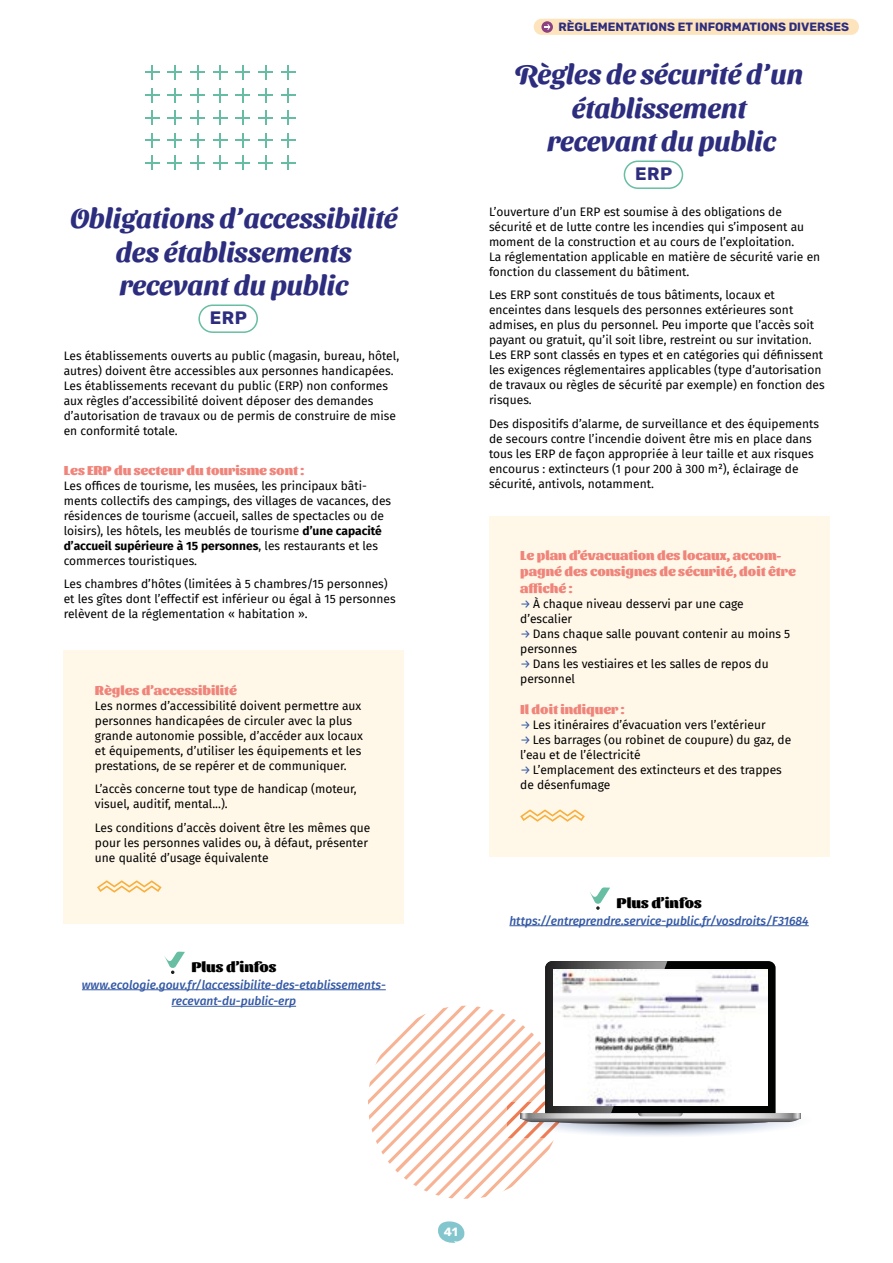
<style>
.page{position:relative;width:893px;height:1263px;background:#fff}
.page>*{position:absolute;margin:0;border:0;box-sizing:border-box;transform-origin:0 0}
.t1{font:700 27.75px/33.3px "Sansita Swashed";color:#2d2d7f;text-align:center}
.t2{font:700 18px "Rubik";letter-spacing:.03em;color:#2d2d7f}
.t3{font:900 15px "Sansita";color:#000}
.t4{font:900 13.5px/16.5px "Sansita";color:#f0847a}
.t5{font:12px/15px "Fira Sans";color:#000}
.t6{font:italic 500 12px/16.5px "Fira Sans";color:#3459a5;text-align:center}
.t7{font:700 12px "Rubik";color:#2d2d7f}
.t8{font:700 12px "Rubik";color:#fff}
.s1{font-weight:700}
.s2{color:#fff}
.s3{color:#3459a5}
</style>
<div class="page">
<svg style="left:438px;top:1221px;width:27px;height:22px"></svg>
<div style="left:534px;top:19px;width:325px;height:16px;background:#fee4bc;border-radius:8px"></div>
<svg style="left:541px;top:21px;width:12px;height:12px"></svg>
<svg style="left:544px;top:24px;width:6px;height:6px"></svg>
<hr style="left:82px;top:989px;width:304px;height:1px;background:#3459a5">
<hr style="left:172px;top:1006px;width:124px;height:1px;background:#3459a5">
<hr style="left:509px;top:925px;width:300px;height:1px;background:#3459a5">
<svg style="left:164px;top:952px;width:21px;height:22px"></svg>
<svg style="left:590px;top:887px;width:20px;height:23px"></svg>
<div style="left:64px;top:651px;width:340px;height:273px;background:#fff8e9"></div>
<div style="left:489px;top:516px;width:340px;height:341px;background:#fff8e9"></div>
<div style="left:198px;top:304px;width:60px;height:29px;border:2px solid #67bea2;border-radius:13px"></div>
<div style="left:624px;top:161px;width:59px;height:28px;border:2px solid #67bea2;border-radius:13px"></div>
<svg style="left:97px;top:880px;width:65px;height:13px"></svg>
<svg style="left:520px;top:809px;width:65px;height:13px"></svg>
<svg style="left:145px;top:65px;width:15px;height:15px"></svg>
<svg style="left:167px;top:65px;width:15px;height:15px"></svg>
<svg style="left:190px;top:65px;width:15px;height:15px"></svg>
<svg style="left:213px;top:65px;width:15px;height:15px"></svg>
<svg style="left:235px;top:65px;width:15px;height:15px"></svg>
<svg style="left:258px;top:65px;width:15px;height:15px"></svg>
<svg style="left:281px;top:65px;width:15px;height:15px"></svg>
<svg style="left:145px;top:88px;width:15px;height:15px"></svg>
<svg style="left:167px;top:88px;width:15px;height:15px"></svg>
<svg style="left:190px;top:88px;width:15px;height:15px"></svg>
<svg style="left:213px;top:88px;width:15px;height:15px"></svg>
<svg style="left:235px;top:88px;width:15px;height:15px"></svg>
<svg style="left:258px;top:88px;width:15px;height:15px"></svg>
<svg style="left:281px;top:88px;width:15px;height:15px"></svg>
<svg style="left:145px;top:110px;width:15px;height:15px"></svg>
<svg style="left:167px;top:110px;width:15px;height:15px"></svg>
<svg style="left:190px;top:110px;width:15px;height:15px"></svg>
<svg style="left:213px;top:110px;width:15px;height:15px"></svg>
<svg style="left:235px;top:110px;width:15px;height:15px"></svg>
<svg style="left:258px;top:110px;width:15px;height:15px"></svg>
<svg style="left:281px;top:110px;width:15px;height:15px"></svg>
<svg style="left:145px;top:133px;width:15px;height:15px"></svg>
<svg style="left:167px;top:133px;width:15px;height:15px"></svg>
<svg style="left:190px;top:133px;width:15px;height:15px"></svg>
<svg style="left:213px;top:133px;width:15px;height:15px"></svg>
<svg style="left:235px;top:133px;width:15px;height:15px"></svg>
<svg style="left:258px;top:133px;width:15px;height:15px"></svg>
<svg style="left:281px;top:133px;width:15px;height:15px"></svg>
<svg style="left:145px;top:155px;width:15px;height:15px"></svg>
<svg style="left:167px;top:155px;width:15px;height:15px"></svg>
<svg style="left:190px;top:155px;width:15px;height:15px"></svg>
<svg style="left:213px;top:155px;width:15px;height:15px"></svg>
<svg style="left:235px;top:155px;width:15px;height:15px"></svg>
<svg style="left:258px;top:155px;width:15px;height:15px"></svg>
<svg style="left:281px;top:155px;width:15px;height:15px"></svg>
<svg style="left:368px;top:961px;width:433px;height:238px"></svg>
<img style="left:545px;top:961px;width:122px;height:152px">
<img style="left:554px;top:969px;width:213px;height:136px">
<h1 class="t1" style="left:70px;top:201px;width:329px">Obligations d’accessibilité des établissements recevant du public</h1>
<h2 class="t2" style="left:210px;top:307px;width:39px">ERP</h2>
<p class="t5" style="left:64px;top:348px;width:337px">Les établissements ouverts au public (magasin, bureau, hôtel, autres) doivent être accessibles aux personnes handicapées.<br>Les établissements recevant du public (ERP) non conformes aux règles d’accessibilité doivent déposer des demandes d’autorisation de travaux ou de permis de construire de mise en conformité totale.</p>
<p class="t4" style="left:64px;top:462px;width:242px">Les ERP du secteur du tourisme sont :</p>
<p class="t5" style="left:64px;top:478px;width:329px">Les offices de tourisme, les musées, les principaux bâti&shy;ments collectifs des campings, des villages de vacances, des résidences de tourisme (accueil, salles de spectacles ou de loisirs), les hôtels, les meublés de tourisme <span class="s1">d’une capacité d’accueil supérieure à 15 personnes</span>, les restaurants et les commerces touristiques.</p>
<p class="t5" style="left:64px;top:576px;width:333px">Les chambres d’hôtes (limitées à 5 chambres/15 personnes) et les gîtes dont l’effectif est inférieur ou égal à 15 personnes relèvent de la réglementation « habitation ».</p>
<p class="t4" style="left:95px;top:682px;width:143px">Règles d’accessibilité</p>
<p class="t5" style="left:95px;top:697px;width:269px">Les normes d’accessibilité doivent permettre aux personnes handicapées de circuler avec la plus grande autonomie possible, d’accéder aux locaux et équipements, d’utiliser les équipements et les prestations, de se repérer et de communiquer.</p>
<p class="t5" style="left:95px;top:781px;width:263px">L’accès concerne tout type de handicap (moteur, visuel, auditif, mental...).</p>
<p class="t5" style="left:95px;top:819px;width:277px">Les conditions d’accès doivent être les mêmes que pour les personnes valides ou, à défaut, présenter une qualité d’usage équivalente<span class="s2">.</span></p>
<p class="t3" style="left:191px;top:958px;width:87px">Plus d’infos</p>
<p class="t6" style="left:82px;top:976px;width:305px">www.ecologie.gouv.fr/laccessibilite-des-etablissements&shy;recevant-du-public-erp</p>
<p class="t7" style="left:558px;top:20px;width:292px">RÈGLEMENTATIONS ET INFORMATIONS DIVERSES</p>
<h1 class="t1" style="left:515px;top:57px;width:290px">Règles de sécurité d’un établissement recevant du public</h1>
<h2 class="t2" style="left:635px;top:163px;width:39px">ERP</h2>
<p class="t5" style="left:489px;top:204px;width:333px">L’ouverture d’un ERP est soumise à des obligations de sécurité et de lutte contre les incendies qui s’imposent au moment de la construction et au cours de l’exploitation.<br>La réglementation applicable en matière de sécurité varie en fonction du classement du bâtiment.</p>
<p class="t5" style="left:489px;top:287px;width:337px">Les ERP sont constitués de tous bâtiments, locaux et enceintes dans lesquels des personnes extérieures sont admises, en plus du personnel. Peu importe que l’accès soit payant ou gratuit, qu’il soit libre, restreint ou sur invitation.<br>Les ERP sont classés en types et en catégories qui définissent les exigences réglementaires applicables (type d’autorisation de travaux ou règles de sécurité par exemple) en fonction des risques.</p>
<p class="t5" style="left:489px;top:416px;width:332px">Des dispositifs d’alarme, de surveillance et des équipements de secours contre l’incendie doivent être mis en place dans tous les ERP de façon appropriée à leur taille et aux risques encourus : extincteurs (1 pour 200 à 300 m²), éclairage de sécurité, antivols, notamment.</p>
<p class="t4" style="left:520px;top:547px;width:277px">Le plan d’évacuation des locaux, accom&shy;pagné des consignes de sécurité, doit être affiché :</p>
<p class="t5" style="left:520px;top:595px;width:225px"><span class="s3">→</span> À chaque niveau desservi par une cage d’escalier</p>
<p class="t5" style="left:520px;top:625px;width:272px"><span class="s3">→</span> Dans chaque salle pouvant contenir au moins 5 personnes</p>
<p class="t5" style="left:520px;top:655px;width:250px"><span class="s3">→</span> Dans les vestiaires et les salles de repos du personnel</p>
<p class="t4" style="left:520px;top:701px;width:106px">Il doit indiquer :</p>
<p class="t5" style="left:520px;top:717px;width:247px"><span class="s3">→</span> Les itinéraires d’évacuation vers l’extérieur</p>
<p class="t5" style="left:520px;top:732px;width:273px"><span class="s3">→</span> Les barrages (ou robinet de coupure) du gaz, de l’eau et de l’électricité</p>
<p class="t5" style="left:520px;top:762px;width:263px"><span class="s3">→</span> L’emplacement des extincteurs et des trappes de désenfumage</p>
<p class="t3" style="left:617px;top:894px;width:87px">Plus d’infos</p>
<p class="t6" style="left:509px;top:912px;width:301px">https://entreprendre.service-public.fr/vosdroits/F31684</p>
<p class="t8" style="left:444px;top:1225px;width:15px">41</p>
</div>
